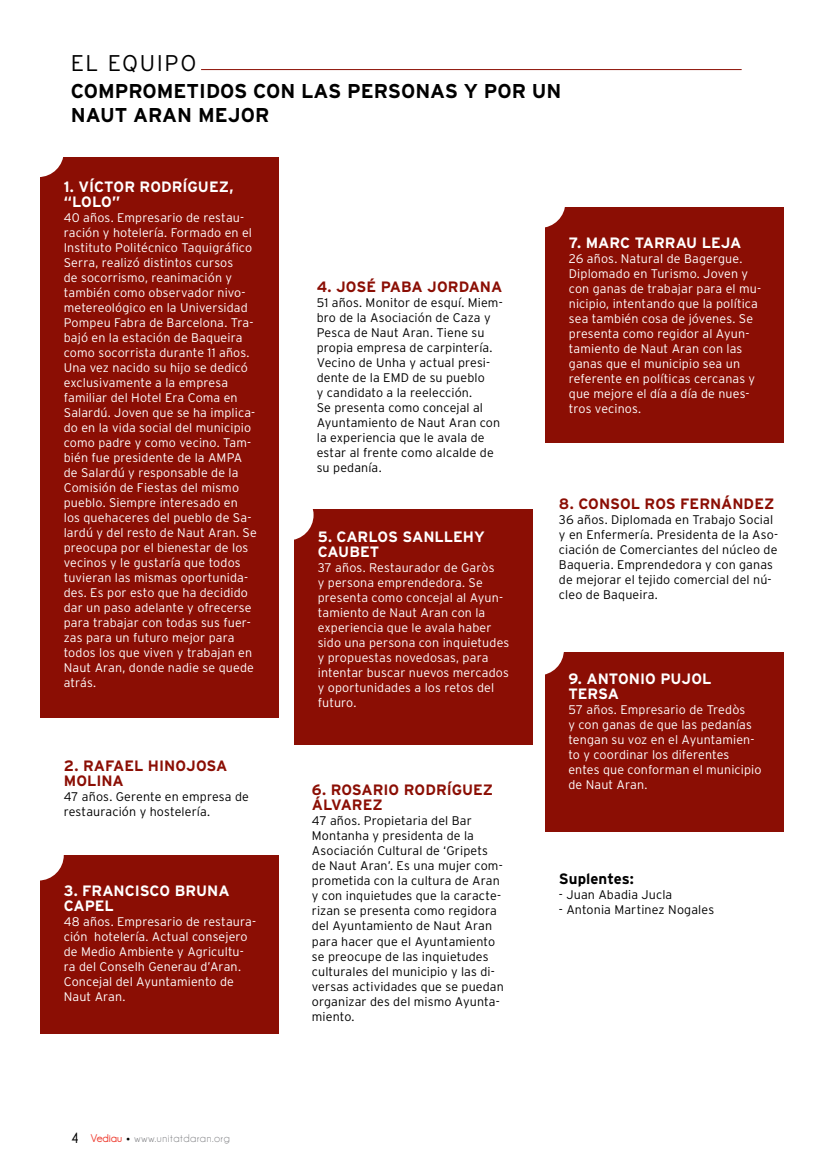
<style>
.page{position:relative;width:815px;height:1170px;background:#fff}
.page>*{position:absolute;margin:0;border:0;box-sizing:border-box;transform-origin:0 0}
.t1{font:300 22.75px "Interstate";letter-spacing:.075em;color:#000}
.t2{font:700 20px/24px "Interstate";color:#000}
.t3{font:700 15px/15px "Interstate";letter-spacing:-.005em;color:#fff}
.t4{font:700 15px/15px "Interstate";letter-spacing:-.005em;color:#8b0e04}
.t5{font:700 15px "Interstate";color:#000}
.t6{font:300 12.5px/15px "Interstate";letter-spacing:.01em;color:#fff}
.t7{font:300 12.5px/15px "Interstate";letter-spacing:.01em;color:#000}
.t8{font:11.25px "Champagne&Limousines";letter-spacing:.06em;color:#7c7d80}
.s1{font-weight:700;font-size:15px;color:#000}
.s2{font-weight:700;color:#ef4135}
.s3{font-family:"Cooper Black Std";color:#000}
</style>
<div class="page">
<div style="left:545px;top:652px;width:238px;height:179px;background:#8b0e04"></div>
<div style="left:513px;top:624px;width:51px;height:51px;background:#fff;border-radius:50%"></div>
<div style="left:545px;top:208px;width:239px;height:235px;background:#8b0e04"></div>
<div style="left:515px;top:177px;width:50px;height:51px;background:#fff;border-radius:50%"></div>
<div style="left:294px;top:509px;width:238px;height:235px;background:#8b0e04"></div>
<div style="left:263px;top:489px;width:51px;height:51px;background:#fff;border-radius:50%"></div>
<hr style="left:201px;top:69px;width:541px;height:1px;background:#8b0e04">
<div style="left:40px;top:157px;width:239px;height:561px;background:#8b0e04"></div>
<div style="left:40px;top:855px;width:239px;height:178px;background:#8b0e04"></div>
<div style="left:13px;top:126px;width:51px;height:51px;background:#fff;border-radius:50%"></div>
<div style="left:13px;top:829px;width:51px;height:51px;background:#fff;border-radius:50%"></div>
<h1 class="t1" style="left:71px;top:50px;width:127px">EL EQUIPO</h1>
<h2 class="t2" style="left:71px;top:79px;width:492px">COMPROMETIDOS CON LAS PERSONAS Y POR UN<br>NAUT ARAN MEJOR</h2>
<p class="t3" style="left:64px;top:179px;width:171px">1. VÍCTOR RODRÍGUEZ, “LOLO”</p>
<p class="t6" style="left:64px;top:210px;width:195px">40 años. Empresario de restau&shy;ración y hotelería. Formado en el<br>Instituto Politécnico Taquigráfico<br>Serra, realizó distintos cursos<br>de socorrismo, reanimación y también como observador nivo&shy;metereológico en la Universidad<br>Pompeu Fabra de Barcelona. Tra&shy;bajó en la estación de Baqueira como socorrista durante 11 años.<br>Una vez nacido su hijo se dedicó exclusivamente a la empresa familiar del Hotel Era Coma en<br>Salardú. Joven que se ha implica&shy;do en la vida social del municipio como padre y como vecino. Tam&shy;bién fue presidente de la AMPA de Salardú y responsable de la<br>Comisión de Fiestas del mismo pueblo. Siempre interesado en los quehaceres del pueblo de Sa&shy;lardú y del resto de Naut Aran. Se preocupa por el bienestar de los vecinos y le gustaría que todos tuvieran las mismas oportunida&shy;des. Es por esto que ha decidido dar un paso adelante y ofrecerse para trabajar con todas sus fuer&shy;zas para un futuro mejor para todos los que viven y trabajan en<br>Naut Aran, donde nadie se quede atrás.</p>
<p class="t4" style="left:64px;top:757px;width:165px">2. RAFAEL HINOJOSA<br>MOLINA</p>
<p class="t7" style="left:64px;top:788px;width:187px">47 años. Gerente en empresa de restauración y hostelería.</p>
<p class="t3" style="left:64px;top:883px;width:167px">3. FRANCISCO BRUNA<br>CAPEL</p>
<p class="t6" style="left:64px;top:914px;width:194px">48 años. Empresario de restaura&shy;ción hotelería. Actual consejero de Medio Ambiente y Agricultu&shy;ra del Conselh Generau d’Aran.<br>Concejal del Ayuntamiento de<br>Naut Aran.</p>
<p class="t8" style="left:71px;top:1132px;width:160px"><span class="s1">4</span> <span class="s2">Vediau</span> <span class="s3">·</span> www.unitatdaran.org</p>
<p class="t4" style="left:317px;top:278px;width:187px">4. JOSÉ PABA JORDANA</p>
<p class="t7" style="left:317px;top:294px;width:187px">51 años. Monitor de esquí. Miem&shy;bro de la Asociación de Caza y<br>Pesca de Naut Aran. Tiene su propia empresa de carpintería.<br>Vecino de Unha y actual presi&shy;dente de la EMD de su pueblo<br>y candidato a la reelección.<br>Se presenta como concejal al<br>Ayuntamiento de Naut Aran con la experiencia que le avala de estar al frente como alcalde de su pedanía.</p>
<p class="t3" style="left:318px;top:528px;width:168px">5. CARLOS SANLLEHY<br>CAUBET</p>
<p class="t6" style="left:318px;top:559px;width:193px">37 años. Restaurador de Garòs<br>y persona emprendedora. Se presenta como concejal al Ayun&shy;tamiento de Naut Aran con la experiencia que le avala haber sido una persona con inquietudes y propuestas novedosas, para intentar buscar nuevos mercados y oportunidades a los retos del futuro.</p>
<p class="t4" style="left:312px;top:782px;width:183px">6. ROSARIO RODRÍGUEZ<br>ÁLVAREZ</p>
<p class="t7" style="left:312px;top:813px;width:194px">47 años. Propietaria del Bar<br>Montanha y presidenta de la<br>Asociación Cultural de ‘Gripets de Naut Aran’. Es una mujer com&shy;prometida con la cultura de Aran y con inquietudes que la caracte&shy;rizan se presenta como regidora del Ayuntamiento de Naut Aran para hacer que el Ayuntamiento se preocupe de las inquietudes culturales del municipio y las di&shy;versas actividades que se puedan organizar des del mismo Ayunta&shy;miento.</p>
<p class="t3" style="left:569px;top:235px;width:174px">7. MARC TARRAU LEJA</p>
<p class="t6" style="left:569px;top:250px;width:194px">26 años. Natural de Bagergue.<br>Diplomado en Turismo. Joven y con ganas de trabajar para el mu&shy;nicipio, intentando que la política sea también cosa de jóvenes. Se presenta como regidor al Ayun&shy;tamiento de Naut Aran con las ganas que el municipio sea un referente en políticas cercanas y que mejore el día a día de nues&shy;tros vecinos.</p>
<p class="t4" style="left:559px;top:496px;width:217px">8. CONSOL ROS FERNÁNDEZ</p>
<p class="t7" style="left:559px;top:512px;width:221px">36 años. Diplomada en Trabajo Social y en Enfermería. Presidenta de la Aso&shy;ciación de Comerciantes del núcleo de Baqueria. Emprendedora y con ganas de mejorar el tejido comercial del nú&shy;cleo de Baqueira.</p>
<p class="t3" style="left:568px;top:671px;width:145px">9. ANTONIO PUJOL<br>TERSA</p>
<p class="t6" style="left:568px;top:702px;width:195px">57 años. Empresario de Tredòs<br>y con ganas de que las pedanías tengan su voz en el Ayuntamien&shy;to y coordinar los diferentes entes que conforman el municipio de Naut Aran.</p>
<p class="t5" style="left:559px;top:870px;width:77px">Suplentes:</p>
<p class="t7" style="left:559px;top:886px;width:115px">- Juan Abadia Jucla</p>
<p class="t7" style="left:559px;top:901px;width:157px">- Antonia Martinez Nogales</p>
</div>
